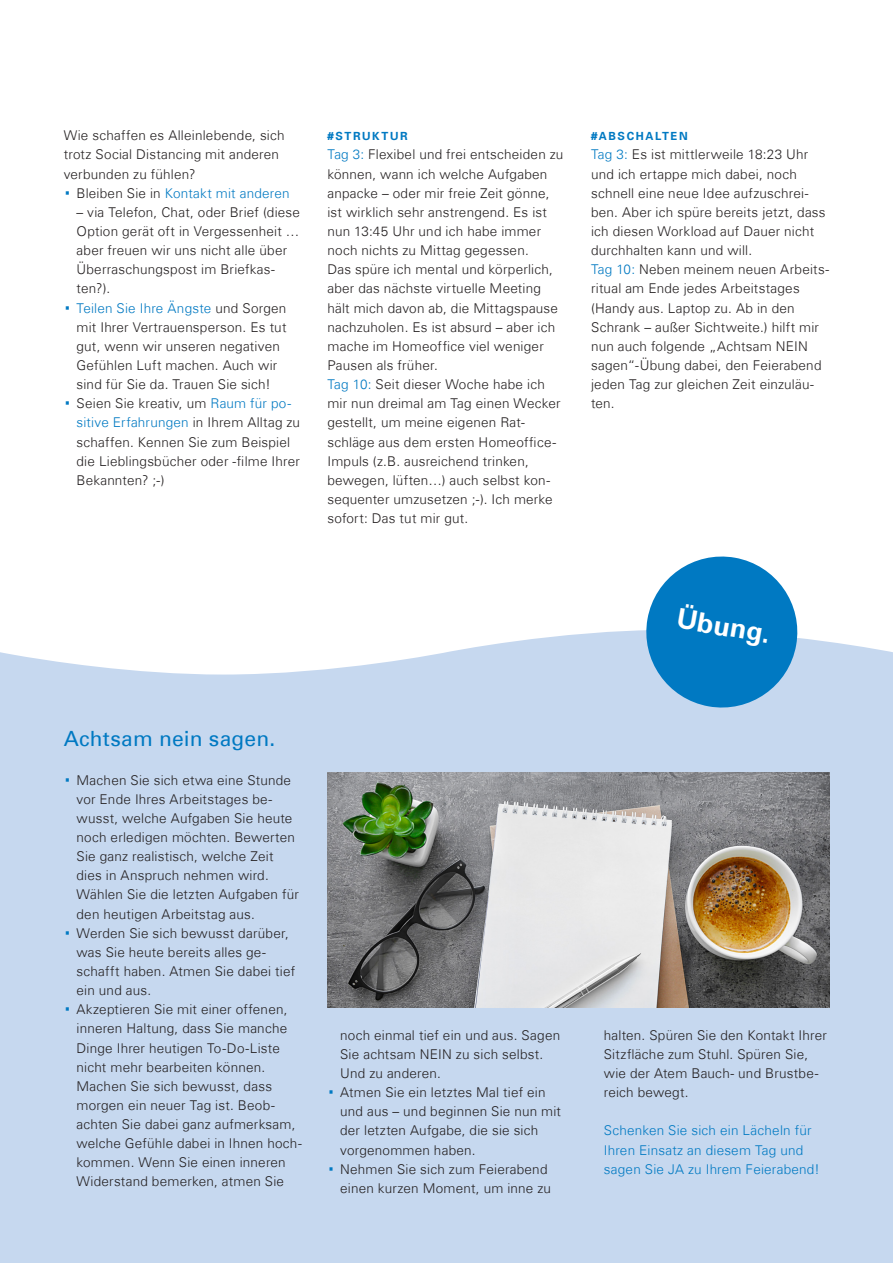
<style>
.page{position:relative;width:893px;height:1263px;background:#fff}
.page>*{position:absolute;margin:0;border:0;box-sizing:border-box;transform-origin:0 0}
._02_Subheadline___In{font:700 27px "Univers Com 65";color:#fff}
._02_Subheadline___In-2{font:21px "Univers Com 55 Roman";letter-spacing:.01em;color:#0079c2}
._03_Copy{font:300 13.5px/19.2px "Univers Com 45";letter-spacing:.015em;color:#231f20}
.t1{font:300 13.5px/19.2px "Univers Com 45";letter-spacing:.015em;color:#0079c2}
._04_Copyheadline{font:700 11.25px "Univers Com 65";letter-spacing:.145em;color:#0079c2}
.s1{font-family:"Univers Com 55 Roman";font-weight:400;font-size:27px}
.s2{color:#231f20}
.s3{font-family:"Univers Com 55 Roman";font-weight:400;font-size:27px;color:#0079c2}
.s4{color:#0079c2}
</style>
<div class="page">
<div style="left:0;top:630px;width:893px;height:633px;background:#c6d8ef"></div>
<svg style="left:640px;top:556px;width:163px;height:158px;background:#449bd1"></svg>
<img style="left:327px;top:772px;width:502px;height:236px">
<p class="_03_Copy" style="left:64px;top:126px;width:222px">Wie schaffen es Alleinlebende, sich trotz Social Distancing mit anderen verbunden zu fühlen?</p>
<p class="t1" style="left:64px;top:183px;width:227px"><span class="s1">·</span> <span class="s2">Bleiben Sie in</span> Kontakt mit anderen</p>
<p class="_03_Copy" style="left:77px;top:202px;width:225px">– via Telefon, Chat, oder Brief (diese<br>Option gerät oft in Vergessenheit … aber freuen wir uns nicht alle über<br>Überraschungspost im Briefkas&shy;ten?).</p>
<p class="_03_Copy" style="left:77px;top:298px;width:211px;text-indent:-13px"><span class="s3">·</span> <span class="s4">Teilen Sie Ihre Ängste</span> und Sorgen mit Ihrer Vertrauensperson. Es tut gut, wenn wir unseren negativen<br>Gefühlen Luft machen. Auch wir sind für Sie da. Trauen Sie sich!</p>
<p class="_03_Copy" style="left:77px;top:394px;width:225px;text-indent:-13px"><span class="s3">·</span> Seien Sie kreativ, um <span class="s4">Raum für po&shy;sitive Erfahrungen</span> in Ihrem Alltag zu schaffen. Kennen Sie zum Beispiel die Lieblingsbücher oder -filme Ihrer<br>Bekannten? ;-)</p>
<p class="_04_Copyheadline" style="left:327px;top:130px;width:82px">#STRUKTUR</p>
<p class="_03_Copy" style="left:327px;top:145px;width:238px"><span class="s4">Tag 3:</span> Flexibel und frei entscheiden zu können, wann ich welche Aufgaben anpacke – oder mir freie Zeit gönne, ist wirklich sehr anstrengend. Es ist nun 13:45 Uhr und ich habe immer noch nichts zu Mittag gegessen.<br>Das spüre ich mental und körperlich, aber das nächste virtuelle Meeting hält mich davon ab, die Mittagspause nachzuholen. Es ist absurd – aber ich mache im Homeoffice viel weniger Pausen als früher.</p>
<p class="_03_Copy" style="left:327px;top:375px;width:235px"><span class="s4">Tag 10:</span> Seit dieser Woche habe ich mir nun dreimal am Tag einen Wecker gestellt, um meine eigenen Rat&shy;schläge aus dem ersten Homeoffice-Impuls (z.B. ausreichend trinken, bewegen, lüften…) auch selbst kon&shy;sequenter umzusetzen ;-). Ich merke sofort: Das tut mir gut.</p>
<p class="_04_Copyheadline" style="left:591px;top:130px;width:98px">#ABSCHALTEN</p>
<p class="_03_Copy" style="left:591px;top:145px;width:236px"><span class="s4">Tag 3:</span> Es ist mittlerweile 18:23 Uhr und ich ertappe mich dabei, noch schnell eine neue Idee aufzuschrei&shy;ben. Aber ich spüre bereits jetzt, dass ich diesen Workload auf Dauer nicht durchhalten kann und will.</p>
<p class="_03_Copy" style="left:591px;top:260px;width:240px"><span class="s4">Tag 10:</span> Neben meinem neuen Arbeits&shy;ritual am Ende jedes Arbeitstages (Handy aus. Laptop zu. Ab in den<br>Schrank – außer Sichtweite.) hilft mir nun auch folgende „Achtsam NEIN sagen“-Übung dabei, den Feierabend jeden Tag zur gleichen Zeit einzuläu&shy;ten.</p>
<p class="_02_Subheadline___In" style="left:680px;top:602px;width:96px;rotate:10deg">Übung.</p>
<p class="_02_Subheadline___In-2" style="left:64px;top:726px;width:213px">Achtsam nein sagen.</p>
<p class="_03_Copy" style="left:77px;top:770px;width:224px;text-indent:-13px"><span class="s3">·</span> Machen Sie sich etwa eine Stunde vor Ende Ihres Arbeitstages be&shy;wusst, welche Aufgaben Sie heute noch erledigen möchten. Bewerten<br>Sie ganz realistisch, welche Zeit dies in Anspruch nehmen wird.<br>Wählen Sie die letzten Aufgaben für den heutigen Arbeitstag aus.</p>
<p class="_03_Copy" style="left:77px;top:923px;width:220px;text-indent:-13px"><span class="s3">·</span> Werden Sie sich bewusst darüber, was Sie heute bereits alles ge&shy;schafft haben. Atmen Sie dabei tief ein und aus.</p>
<p class="_03_Copy" style="left:77px;top:1000px;width:227px;text-indent:-13px"><span class="s3">·</span> Akzeptieren Sie mit einer offenen, inneren Haltung, dass Sie manche<br>Dinge Ihrer heutigen To-Do-Liste nicht mehr bearbeiten können.<br>Machen Sie sich bewusst, dass morgen ein neuer Tag ist. Beob&shy;achten Sie dabei ganz aufmerksam, welche Gefühle dabei in Ihnen hoch&shy;kommen. Wenn Sie einen inneren<br>Widerstand bemerken, atmen Sie</p>
<p class="_03_Copy" style="left:340px;top:1025px;width:222px">noch einmal tief ein und aus. Sagen<br>Sie achtsam NEIN zu sich selbst.<br>Und zu anderen.</p>
<p class="_03_Copy" style="left:340px;top:1083px;width:222px;text-indent:-13px"><span class="s3">·</span> Atmen Sie ein letztes Mal tief ein und aus – und beginnen Sie nun mit der letzten Aufgabe, die sie sich vorgenommen haben.</p>
<p class="_03_Copy" style="left:327px;top:1159px;width:225px;text-align:right"><span class="s3">·</span> Nehmen Sie sich zum Feierabend einen kurzen Moment, um inne zu</p>
<p class="_03_Copy" style="left:604px;top:1025px;width:225px">halten. Spüren Sie den Kontakt Ihrer<br>Sitzfläche zum Stuhl. Spüren Sie, wie der Atem Bauch- und Brustbe&shy;reich bewegt.</p>
<p class="t1" style="left:604px;top:1121px;width:217px">Schenken Sie sich ein Lächeln für<br>Ihren Einsatz an diesem Tag und sagen Sie JA zu Ihrem Feierabend!</p>
</div>
